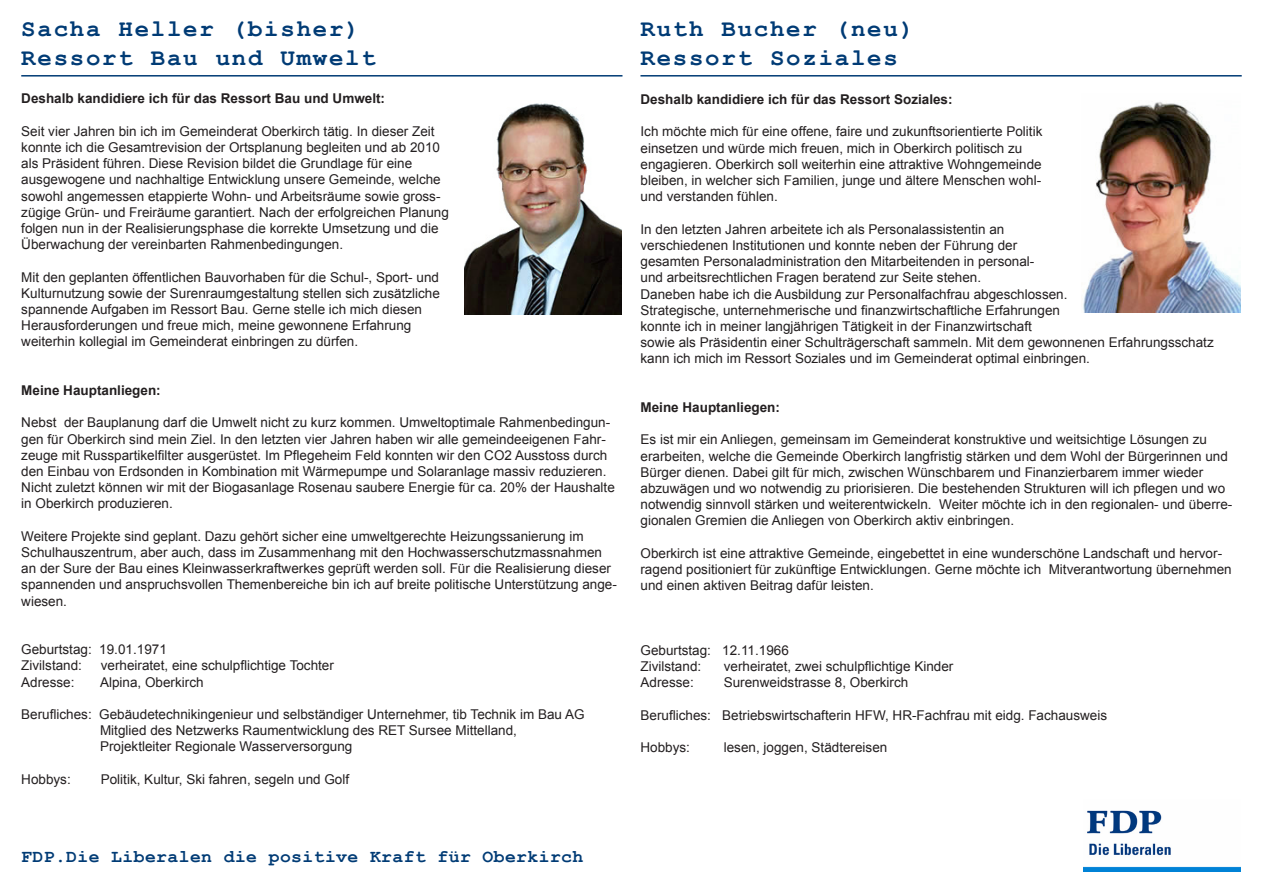
<style>
.page{position:relative;width:1263px;height:893px;background:#fff}
.page>*{position:absolute;margin:0;border:0;box-sizing:border-box;transform-origin:0 0}
.t1{font:700 24px/28.8px "Courier New";letter-spacing:.075em;color:#003b75}
.t2{font:700 18px "Courier New";letter-spacing:.025em;color:#003b75}
.t3{font:13.5px/16.2px "Arial";color:#231f20}
.t4{font:700 13.5px "Arial";color:#231f20}
</style>
<div class="page">
<hr style="left:21px;top:75px;width:601px;height:2px;background:#003b75">
<hr style="left:640px;top:75px;width:602px;height:2px;background:#003b75">
<img style="left:465px;top:103px;width:157px;height:212px">
<img style="left:1083px;top:810px;width:158px;height:62px">
<img style="left:1083px;top:102px;width:158px;height:210px">
<p class="t1" style="left:21px;top:14px;width:356px">Sacha Heller (bisher)<br>Ressort Bau und Umwelt</p>
<p class="t4" style="left:21px;top:90px;width:365px">Deshalb kandidiere ich für das Ressort Bau und Umwelt:</p>
<p class="t3" style="left:21px;top:123px;width:429px">Seit vier Jahren bin ich im Gemeinderat Oberkirch tätig. In dieser Zeit konnte ich die Gesamtrevision der Ortsplanung begleiten und ab 2010 als Präsident führen. Diese Revision bildet die Grundlage für eine ausgewogene und nachhaltige Entwicklung unsere Gemeinde, welche sowohl angemessen etappierte Wohn- und Arbeitsräume sowie gross&shy;zügige Grün- und Freiräume garantiert. Nach der erfolgreichen Planung folgen nun in der Realisierungsphase die korrekte Umsetzung und die Überwachung der vereinbarten Rahmenbedingungen.</p>
<p class="t3" style="left:21px;top:269px;width:420px">Mit den geplanten öffentlichen Bauvorhaben für die Schul-, Sport- und Kulturnutzung sowie der Surenraumgestaltung stellen sich zusätzliche spannende Aufgaben im Ressort Bau. Gerne stelle ich mich diesen Herausforderungen und freue mich, meine gewonnene Erfahrung weiterhin kollegial im Gemeinderat einbringen zu dürfen.</p>
<p class="t4" style="left:21px;top:381px;width:141px">Meine Hauptanliegen:</p>
<p class="t3" style="left:21px;top:415px;width:595px">Nebst der Bauplanung darf die Umwelt nicht zu kurz kommen. Umweltoptimale Rahmenbedingun&shy;gen für Oberkirch sind mein Ziel. In den letzten vier Jahren haben wir alle gemeindeeigenen Fahr&shy;zeuge mit Russpartikelfilter ausgerüstet. Im Pflegeheim Feld konnten wir den CO2 Ausstoss durch den Einbau von Erdsonden in Kombination mit Wärmepumpe und Solaranlage massiv reduzieren.<br>Nicht zuletzt können wir mit der Biogasanlage Rosenau saubere Energie für ca. 20% der Haushalte in Oberkirch produzieren.</p>
<p class="t3" style="left:21px;top:528px;width:597px">Weitere Projekte sind geplant. Dazu gehört sicher eine umweltgerechte Heizungssanierung im Schulhauszentrum, aber auch, dass im Zusammenhang mit den Hochwasserschutzmassnahmen an der Sure der Bau eines Kleinwasserkraftwerkes geprüft werden soll. Für die Realisierung dieser spannenden und anspruchsvollen Themenbereiche bin ich auf breite politische Unterstützung ange&shy;wiesen.</p>
<p class="t3" style="left:21px;top:641px;width:147px">Geburtstag: 19.01.1971<br>Zivilstand:</p>
<p class="t3" style="left:101px;top:658px;width:235px">verheiratet, eine schulpflichtige Tochter</p>
<p class="t3" style="left:21px;top:674px;width:55px">Adresse:</p>
<p class="t3" style="left:100px;top:674px;width:105px">Alpina, Oberkirch</p>
<p class="t3" style="left:100px;top:706px;width:486px;text-indent:-79px">Berufliches: Gebäudetechnikingenieur und selbständiger Unternehmer, tib Technik im Bau AG<br>Mitglied des Netzwerks Raumentwicklung des RET Sursee Mittelland,<br>Projektleiter Regionale Wasserversorgung</p>
<p class="t3" style="left:21px;top:771px;width:51px">Hobbys:</p>
<p class="t3" style="left:101px;top:771px;width:250px">Politik, Kultur, Ski fahren, segeln und Golf</p>
<p class="t1" style="left:640px;top:14px;width:275px">Ruth Bucher (neu)<br>Ressort Soziales</p>
<p class="t4" style="left:640px;top:90px;width:314px">Deshalb kandidiere ich für das Ressort Soziales:</p>
<p class="t3" style="left:640px;top:124px;width:403px">Ich möchte mich für eine offene, faire und zukunftsorientierte Politik einsetzen und würde mich freuen, mich in Oberkirch politisch zu engagieren. Oberkirch soll weiterhin eine attraktive Wohngemeinde bleiben, in welcher sich Familien, junge und ältere Menschen wohl&shy;und verstanden fühlen.</p>
<p class="t3" style="left:640px;top:221px;width:575px">In den letzten Jahren arbeitete ich als Personalassistentin an<br>verschiedenen Institutionen und konnte neben der Führung der<br>gesamten Personaladministration den Mitarbeitenden in personal-<br>und arbeitsrechtlichen Fragen beratend zur Seite stehen.<br>Daneben habe ich die Ausbildung zur Personalfachfrau abgeschlossen.<br>Strategische, unternehmerische und finanzwirtschaftliche Erfahrungen<br>konnte ich in meiner langjährigen Tätigkeit in der Finanzwirtschaft<br>sowie als Präsidentin einer Schulträgerschaft sammeln. Mit dem gewonnenen Erfahrungsschatz kann ich mich im Ressort Soziales und im Gemeinderat optimal einbringen.</p>
<p class="t4" style="left:640px;top:398px;width:141px">Meine Hauptanliegen:</p>
<p class="t3" style="left:640px;top:432px;width:593px">Es ist mir ein Anliegen, gemeinsam im Gemeinderat konstruktive und weitsichtige Lösungen zu erarbeiten, welche die Gemeinde Oberkirch langfristig stärken und dem Wohl der Bürgerinnen und Bürger dienen. Dabei gilt für mich, zwischen Wünschbarem und Finanzierbarem immer wieder abzuwägen und wo notwendig zu priorisieren. Die bestehenden Strukturen will ich pflegen und wo notwendig sinnvoll stärken und weiterentwickeln. Weiter möchte ich in den regionalen- und überre&shy;gionalen Gremien die Anliegen von Oberkirch aktiv einbringen.</p>
<p class="t3" style="left:640px;top:545px;width:593px">Oberkirch ist eine attraktive Gemeinde, eingebettet in eine wunderschöne Landschaft und hervor&shy;ragend positioniert für zukünftige Entwicklungen. Gerne möchte ich Mitverantwortung übernehmen und einen aktiven Beitrag dafür leisten.</p>
<p class="t3" style="left:640px;top:642px;width:150px">Geburtstag: 12.11.1966<br>Zivilstand:</p>
<p class="t3" style="left:724px;top:658px;width:231px">verheiratet, zwei schulpflichtige Kinder</p>
<p class="t3" style="left:640px;top:675px;width:55px">Adresse:</p>
<p class="t3" style="left:724px;top:675px;width:186px">Surenweidstrasse 8, Oberkirch</p>
<p class="t3" style="left:640px;top:707px;width:468px">Berufliches: Betriebswirtschafterin HFW, HR-Fachfrau mit eidg. Fachausweis</p>
<p class="t3" style="left:640px;top:739px;width:51px">Hobbys:</p>
<p class="t3" style="left:724px;top:739px;width:165px">lesen, joggen, Städtereisen</p>
<p class="t2" style="left:21px;top:845px;width:564px">FDP.Die Liberalen die positive Kraft für Oberkirch</p>
</div>
